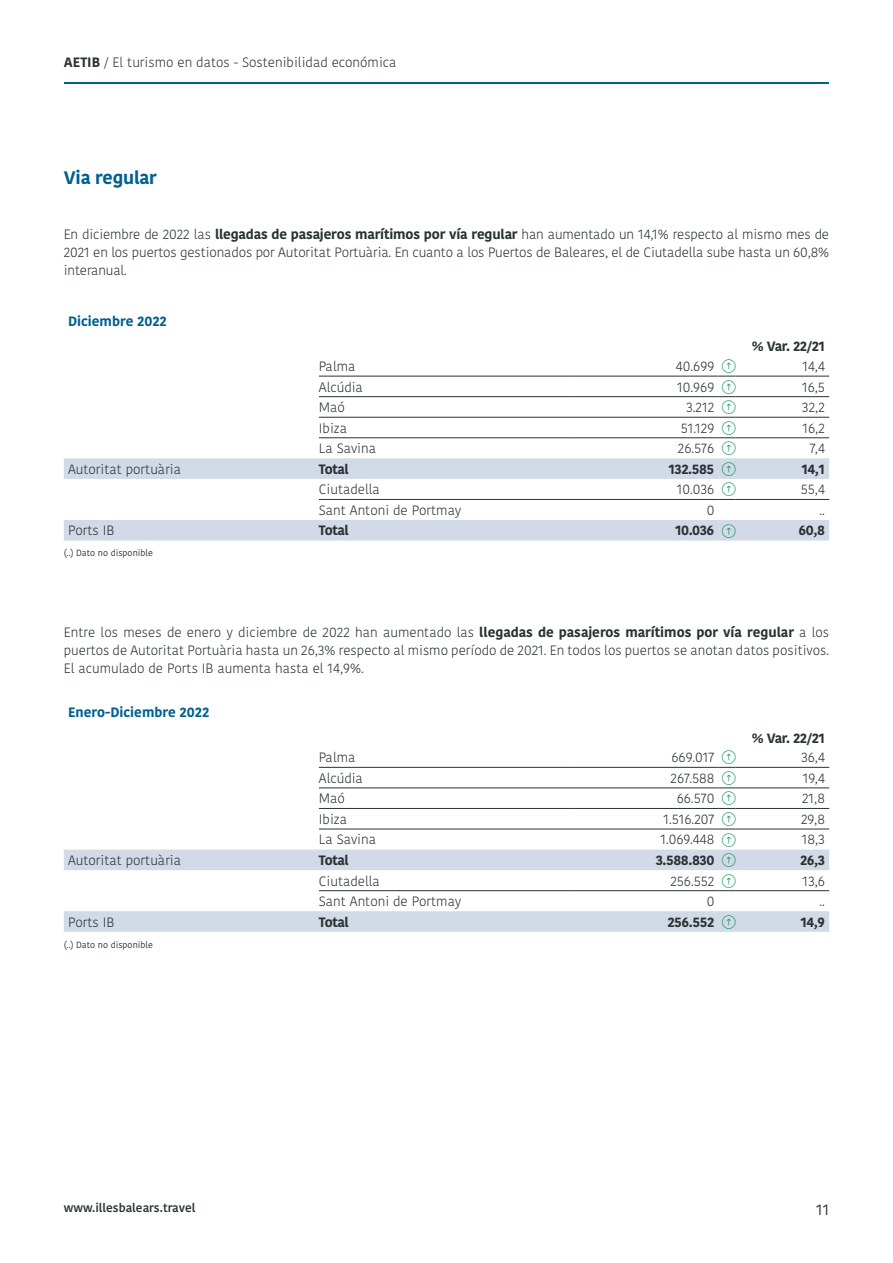
<style>
.page{position:relative;width:893px;height:1263px;background:#fff}
.page>*{position:absolute;margin:0;border:0;box-sizing:border-box;transform-origin:0 0}
.Titulo_H4{font:700 18px "Kohinoor Devanagari";letter-spacing:-.01em;color:#016090}
.t1{font:15px "Kohinoor Devanagari";color:#2a3234}
.Párrafo_-_P{font:300 13.5px/18px "Kohinoor Devanagari";color:#2a3234;text-align:justify}
.Párrafo_-_P-2{font:700 13.5px "Kohinoor Devanagari";letter-spacing:-.03em;color:#2a3234}
.Párrafo_-_P-3{font:700 13.5px "Kohinoor Devanagari";color:#016090}
.t2{font:600 12px "Kohinoor Devanagari";color:#2a3234}
.Párrafo_-_P-4{font:9px "Kohinoor Devanagari";color:#2a3234}
.s1{font-weight:700}
</style>
<div class="page">
<svg style="left:64px;top:458px;width:765px;height:83px"></svg>
<hr style="left:319px;top:376px;width:255px;height:1px;background:#2a3234">
<hr style="left:574px;top:376px;width:145px;height:1px;background:#2a3234">
<hr style="left:736px;top:376px;width:93px;height:1px;background:#2a3234">
<hr style="left:319px;top:396px;width:255px;height:1px;background:#2a3234">
<hr style="left:574px;top:396px;width:145px;height:1px;background:#2a3234">
<hr style="left:736px;top:396px;width:93px;height:1px;background:#2a3234">
<hr style="left:319px;top:417px;width:255px;height:1px;background:#2a3234">
<hr style="left:574px;top:417px;width:145px;height:1px;background:#2a3234">
<hr style="left:736px;top:417px;width:93px;height:1px;background:#2a3234">
<hr style="left:319px;top:437px;width:255px;height:1px;background:#2a3234">
<hr style="left:574px;top:437px;width:145px;height:1px;background:#2a3234">
<hr style="left:736px;top:437px;width:93px;height:1px;background:#2a3234">
<hr style="left:319px;top:499px;width:255px;height:1px;background:#2a3234">
<hr style="left:574px;top:499px;width:145px;height:1px;background:#2a3234">
<hr style="left:736px;top:499px;width:93px;height:1px;background:#2a3234">
<svg style="left:64px;top:849px;width:765px;height:83px"></svg>
<hr style="left:319px;top:767px;width:255px;height:1px;background:#2a3234">
<hr style="left:574px;top:767px;width:145px;height:1px;background:#2a3234">
<hr style="left:736px;top:767px;width:93px;height:1px;background:#2a3234">
<hr style="left:319px;top:787px;width:255px;height:1px;background:#2a3234">
<hr style="left:574px;top:787px;width:145px;height:1px;background:#2a3234">
<hr style="left:736px;top:787px;width:93px;height:1px;background:#2a3234">
<hr style="left:319px;top:808px;width:255px;height:1px;background:#2a3234">
<hr style="left:574px;top:808px;width:145px;height:1px;background:#2a3234">
<hr style="left:736px;top:808px;width:93px;height:1px;background:#2a3234">
<hr style="left:319px;top:829px;width:255px;height:1px;background:#2a3234">
<hr style="left:574px;top:829px;width:145px;height:1px;background:#2a3234">
<hr style="left:736px;top:829px;width:93px;height:1px;background:#2a3234">
<hr style="left:319px;top:890px;width:255px;height:1px;background:#2a3234">
<hr style="left:574px;top:890px;width:145px;height:1px;background:#2a3234">
<hr style="left:736px;top:890px;width:93px;height:1px;background:#2a3234">
<hr style="left:64px;top:82px;width:191px;height:2px;background:#016090">
<hr style="left:255px;top:82px;width:192px;height:2px;background:#016090">
<hr style="left:446px;top:82px;width:192px;height:2px;background:#016090">
<hr style="left:638px;top:82px;width:191px;height:2px;background:#016090">
<svg style="left:719px;top:375px;width:17px;height:64px"></svg>
<svg style="left:722px;top:462px;width:14px;height:14px"></svg>
<svg style="left:719px;top:482px;width:17px;height:18px"></svg>
<svg style="left:722px;top:524px;width:14px;height:13px"></svg>
<svg style="left:719px;top:766px;width:17px;height:64px"></svg>
<svg style="left:722px;top:853px;width:14px;height:14px"></svg>
<svg style="left:719px;top:874px;width:17px;height:17px"></svg>
<svg style="left:722px;top:915px;width:14px;height:13px"></svg>
<p class="Párrafo_-_P" style="left:64px;top:54px;width:334px"><span class="s1">AETIB</span> / El turismo en datos - Sostenibilidad económica</p>
<p class="Titulo_H4" style="left:64px;top:162px;width:94px">Via regular</p>
<p class="Párrafo_-_P" style="left:64px;top:225px;width:767px">En diciembre de 2022 las <span class="s1">llegadas de pasajeros marítimos por vía regular</span> han aumentado un 14,1% respecto al mismo mes de 2021 en los puertos gestionados por Autoritat Portuària. En cuanto a los Puertos de Baleares, el de Ciutadella sube hasta un 60,8% interanual.</p>
<p class="Párrafo_-_P-3" style="left:68px;top:309px;width:100px">Diciembre 2022</p>
<p class="Párrafo_-_P-2" style="left:752px;top:334px;width:75px">% Var. 22/21</p>
<p class="Párrafo_-_P" style="left:319px;top:357px;width:38px">Palma</p>
<p class="Párrafo_-_P" style="left:676px;top:357px;width:40px">40.699</p>
<p class="Párrafo_-_P" style="left:802px;top:357px;width:24px">14,4</p>
<p class="Párrafo_-_P" style="left:319px;top:378px;width:46px">Alcúdia</p>
<p class="Párrafo_-_P" style="left:677px;top:378px;width:39px">10.969</p>
<p class="Párrafo_-_P" style="left:802px;top:378px;width:24px">16,5</p>
<p class="Párrafo_-_P" style="left:319px;top:398px;width:28px">Maó</p>
<p class="Párrafo_-_P" style="left:686px;top:398px;width:30px">3.212</p>
<p class="Párrafo_-_P" style="left:802px;top:398px;width:25px">32,2</p>
<p class="Párrafo_-_P" style="left:319px;top:419px;width:30px">Ibiza</p>
<p class="Párrafo_-_P" style="left:681px;top:419px;width:35px">51.129</p>
<p class="Párrafo_-_P" style="left:803px;top:419px;width:24px">16,2</p>
<p class="Párrafo_-_P" style="left:319px;top:440px;width:59px">La Savina</p>
<p class="Párrafo_-_P" style="left:678px;top:440px;width:38px">26.576</p>
<p class="Párrafo_-_P" style="left:810px;top:440px;width:17px">7,4</p>
<p class="Párrafo_-_P" style="left:68px;top:460px;width:115px">Autoritat portuària</p>
<p class="Párrafo_-_P-2" style="left:319px;top:457px;width:31px">Total</p>
<p class="Párrafo_-_P-2" style="left:668px;top:457px;width:47px">132.585</p>
<p class="Párrafo_-_P-2" style="left:801px;top:457px;width:25px">14,1</p>
<p class="Párrafo_-_P" style="left:319px;top:481px;width:63px">Ciutadella</p>
<p class="Párrafo_-_P" style="left:677px;top:481px;width:39px">10.036</p>
<p class="Párrafo_-_P" style="left:801px;top:481px;width:26px">55,4</p>
<p class="Párrafo_-_P" style="left:319px;top:501px;width:144px">Sant Antoni de Portmay</p>
<p class="Párrafo_-_P" style="left:707px;top:501px;width:9px">0</p>
<p class="Párrafo_-_P" style="left:819px;top:501px;width:7px">..</p>
<p class="Párrafo_-_P" style="left:68px;top:522px;width:48px">Ports IB</p>
<p class="Párrafo_-_P-2" style="left:319px;top:519px;width:31px">Total</p>
<p class="Párrafo_-_P-2" style="left:675px;top:519px;width:41px">10.036</p>
<p class="Párrafo_-_P-2" style="left:798px;top:519px;width:28px">60,8</p>
<p class="Párrafo_-_P-4" style="left:64px;top:548px;width:91px">(..) Dato no disponible</p>
<p class="Párrafo_-_P" style="left:64px;top:623px;width:767px">Entre los meses de enero y diciembre de 2022 han aumentado las <span class="s1">llegadas de pasajeros marítimos por vía regular</span> a los puertos de Autoritat Portuària hasta un 26,3% respecto al mismo período de 2021. En todos los puertos se anotan datos positivos.<br>El acumulado de Ports IB aumenta hasta el 14,9%.</p>
<p class="Párrafo_-_P-3" style="left:68px;top:701px;width:143px">Enero-Diciembre 2022</p>
<p class="Párrafo_-_P-2" style="left:752px;top:726px;width:75px">% Var. 22/21</p>
<p class="Párrafo_-_P" style="left:319px;top:748px;width:38px">Palma</p>
<p class="Párrafo_-_P" style="left:672px;top:748px;width:44px">669.017</p>
<p class="Párrafo_-_P" style="left:801px;top:748px;width:25px">36,4</p>
<p class="Párrafo_-_P" style="left:319px;top:769px;width:46px">Alcúdia</p>
<p class="Párrafo_-_P" style="left:670px;top:769px;width:45px">267.588</p>
<p class="Párrafo_-_P" style="left:803px;top:769px;width:24px">19,4</p>
<p class="Párrafo_-_P" style="left:319px;top:790px;width:28px">Maó</p>
<p class="Párrafo_-_P" style="left:677px;top:790px;width:39px">66.570</p>
<p class="Párrafo_-_P" style="left:802px;top:790px;width:24px">21,8</p>
<p class="Párrafo_-_P" style="left:319px;top:810px;width:30px">Ibiza</p>
<p class="Párrafo_-_P" style="left:663px;top:810px;width:52px">1.516.207</p>
<p class="Párrafo_-_P" style="left:801px;top:810px;width:25px">29,8</p>
<p class="Párrafo_-_P" style="left:319px;top:831px;width:59px">La Savina</p>
<p class="Párrafo_-_P" style="left:660px;top:831px;width:55px">1.069.448</p>
<p class="Párrafo_-_P" style="left:802px;top:831px;width:25px">18,3</p>
<p class="Párrafo_-_P" style="left:68px;top:851px;width:115px">Autoritat portuària</p>
<p class="Párrafo_-_P-2" style="left:319px;top:848px;width:31px">Total</p>
<p class="Párrafo_-_P-2" style="left:656px;top:848px;width:60px">3.588.830</p>
<p class="Párrafo_-_P-2" style="left:800px;top:848px;width:26px">26,3</p>
<p class="Párrafo_-_P" style="left:319px;top:872px;width:63px">Ciutadella</p>
<p class="Párrafo_-_P" style="left:670px;top:872px;width:46px">256.552</p>
<p class="Párrafo_-_P" style="left:802px;top:872px;width:24px">13,6</p>
<p class="Párrafo_-_P" style="left:319px;top:892px;width:144px">Sant Antoni de Portmay</p>
<p class="Párrafo_-_P" style="left:707px;top:892px;width:9px">0</p>
<p class="Párrafo_-_P" style="left:819px;top:892px;width:7px">..</p>
<p class="Párrafo_-_P" style="left:68px;top:913px;width:48px">Ports IB</p>
<p class="Párrafo_-_P-2" style="left:319px;top:910px;width:31px">Total</p>
<p class="Párrafo_-_P-2" style="left:667px;top:910px;width:48px">256.552</p>
<p class="Párrafo_-_P-2" style="left:800px;top:910px;width:26px">14,9</p>
<p class="Párrafo_-_P-4" style="left:64px;top:939px;width:91px">(..) Dato no disponible</p>
<p class="t2" style="left:64px;top:1200px;width:133px">www.illesbalears.travel</p>
<p class="t1" style="left:816px;top:1201px;width:14px">11</p>
</div>
